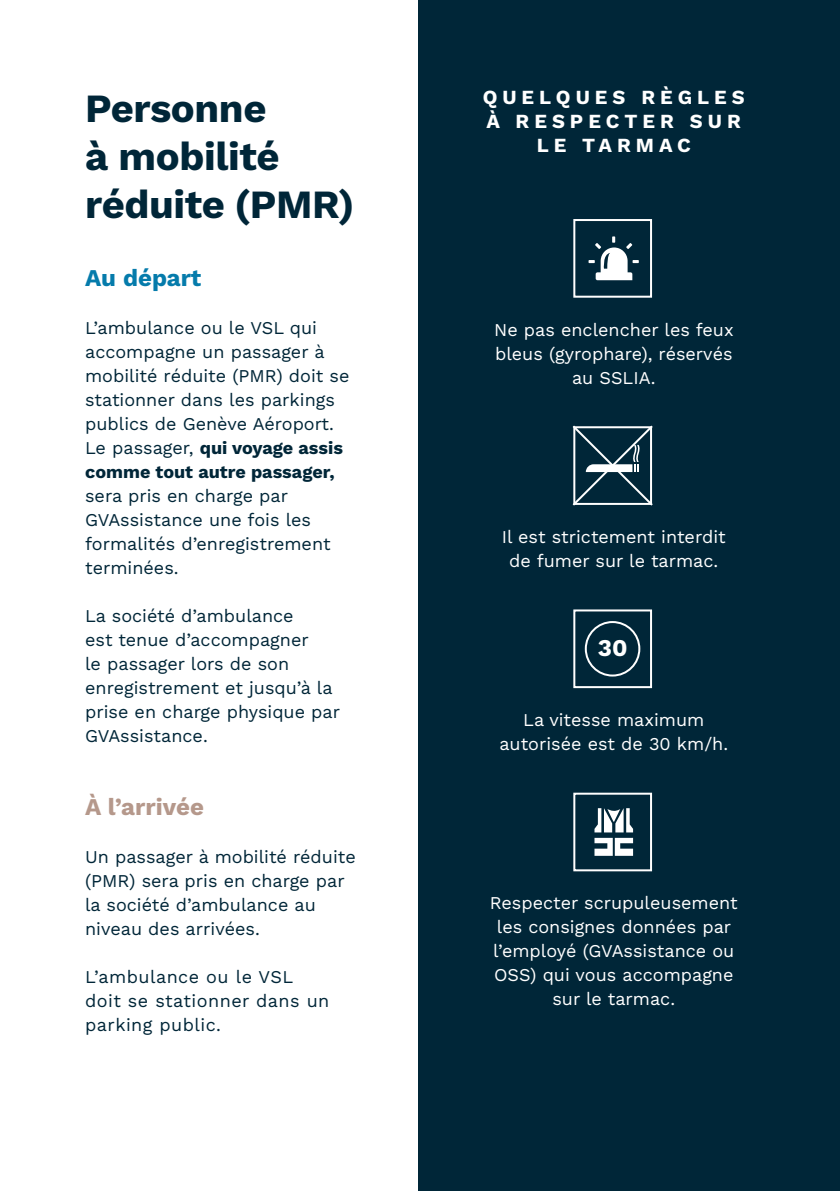
<style>
.page{position:relative;width:840px;height:1191px;background:#fff}
.page>*{position:absolute;margin:0;border:0;box-sizing:border-box;transform-origin:0 0}
.t1{font:700 40px/48px "Work Sans";letter-spacing:-.01em;color:#002638}
.t2{font:700 24px "Work Sans";color:#b5988b}
.t3{font:700 24px "Work Sans";color:#057bab}
.t4{font:700 24px "Work Sans";color:#fff}
.t5{font:700 20px/24px "Work Sans";letter-spacing:.25em;color:#fff;text-align:center}
.t6{font:18px/24px "Work Sans";color:#002638}
.t7{font:18px/24px "Work Sans";color:#fff;text-align:center}
.t8{font:18px/24px "Work Sans";letter-spacing:.025em;color:#002638}
.s1{font-weight:700}
</style>
<div class="page">
<div style="left:418px;top:0;width:421px;height:1191px;background:#002638"></div>
<div style="left:584px;top:621px;width:56px;height:55px;border:2px solid #fff;border-radius:50%"></div>
<svg style="left:594px;top:808px;width:38px;height:48px"></svg>
<svg style="left:588px;top:236px;width:50px;height:44px"></svg>
<div style="left:573px;top:219px;width:78px;height:79px;border:2px solid #fff"></div>
<div style="left:573px;top:609px;width:78px;height:79px;border:2px solid #fff"></div>
<div style="left:573px;top:792px;width:78px;height:79px;border:2px solid #fff"></div>
<svg style="left:572px;top:425px;width:81px;height:81px"></svg>
<svg style="left:633px;top:445px;width:8px;height:17px"></svg>
<svg style="left:630px;top:445px;width:8px;height:17px"></svg>
<h1 class="t1" style="left:85px;top:83px;width:271px">Personne<br>à mobilité réduite (PMR)</h1>
<p class="t5" style="left:482px;top:84px;width:263px">QUELQUES RÈGLES<br>À RESPECTER SUR<br>LE TARMAC</p>
<h2 class="t3" style="left:85px;top:260px;width:118px">Au départ</h2>
<p class="t6" style="left:85px;top:315px;width:265px">L’ambulance ou le VSL qui accompagne un passager à mobilité réduite (PMR) doit se stationner dans les parkings publics de Genève Aéroport.<br>Le passager, <span class="s1">qui voyage assis comme tout autre passager,</span></p>
<p class="t6" style="left:85px;top:483px;width:247px">sera pris en charge par<br>GVAssistance une fois les formalités d’enregistrement terminées.</p>
<p class="t6" style="left:85px;top:603px;width:256px">La société d’ambulance<br>est tenue d’accompagner<br>le passager lors de son enregistrement et jusqu’à la prise en charge physique par<br>GVAssistance.</p>
<h2 class="t2" style="left:85px;top:788px;width:120px">À l’arrivée</h2>
<p class="t6" style="left:85px;top:843px;width:272px">Un passager à mobilité réduite (PMR) sera pris en charge par la société d’ambulance au niveau des arrivées.</p>
<p class="t8" style="left:85px;top:963px;width:246px">L’ambulance ou le VSL doit se stationner dans un parking public.</p>
<p class="t7" style="left:494px;top:317px;width:241px">Ne pas enclencher les feux bleus (gyrophare), réservés au SSLIA.</p>
<p class="t7" style="left:501px;top:524px;width:225px">Il est strictement interdit de fumer sur le tarmac.</p>
<h2 class="t4" style="left:597px;top:629px;width:31px">30</h2>
<p class="t7" style="left:499px;top:707px;width:230px">La vitesse maximum autorisée est de 30 km/h.</p>
<p class="t7" style="left:489px;top:890px;width:249px">Respecter scrupuleusement les consignes données par l’employé (GVAssistance ou<br>OSS) qui vous accompagne sur le tarmac.</p>
</div>
